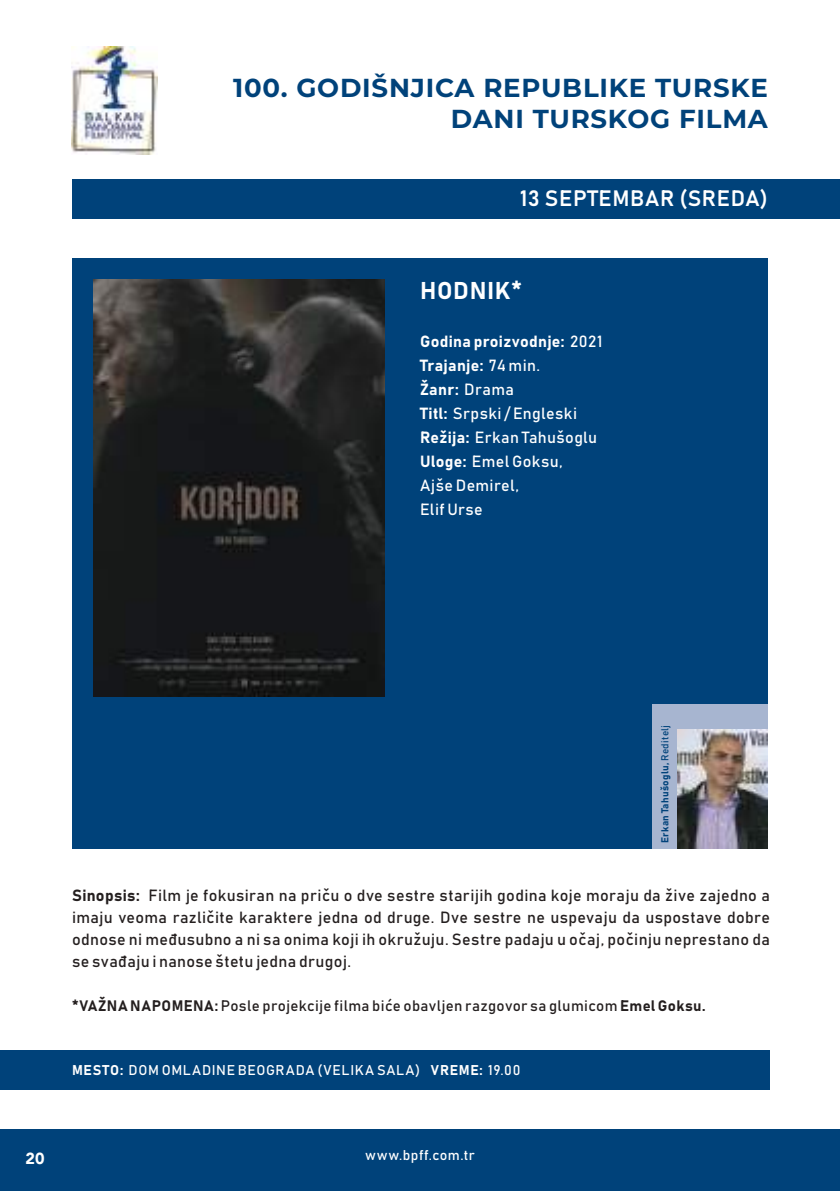
<style>
.page{position:relative;width:840px;height:1191px;background:#fff}
.page>*{position:absolute;margin:0;border:0;box-sizing:border-box;transform-origin:0 0}
.t1{font:700 26px/31.2px "Montserrat";letter-spacing:.03em;color:#00427a;text-align:right}
.t2{font:24px "Bahnschrift";letter-spacing:.03em;color:#fff}
.t3{font:22px "Bahnschrift";letter-spacing:.03em;color:#fff}
.t4{font:16px/22px "Bahnschrift";letter-spacing:.02em;color:#241f1f;text-align:justify}
.t5{font:16px/24px "Bahnschrift";letter-spacing:.02em;color:#fff}
.t6{font:900 16px "Avenir";color:#fff}
.t7{font:15px "Bahnschrift";letter-spacing:.025em;color:#241f1f}
.t8{font:14px "Bahnschrift";letter-spacing:.045em;color:#fff}
.t9{font:10px "Bahnschrift";letter-spacing:.03em;color:#00427a}
</style>
<div class="page">
<img style="left:71px;top:47px;width:86px;height:107px">
<div style="left:72px;top:179px;width:767px;height:40px;background:#00427a"></div>
<div style="left:0;top:1129px;width:839px;height:62px;background:#00427a"></div>
<hr style="left:839px;top:179px;width:1px;height:40px;background:#e11c23">
<div style="left:0;top:1050px;width:769px;height:39px;background:#00427a"></div>
<div style="left:72px;top:258px;width:695px;height:590px;background:#00427a"></div>
<img style="left:93px;top:280px;width:291px;height:416px">
<div style="left:652px;top:704px;width:115px;height:144px;background:#a7b5d0"></div>
<img style="left:677px;top:729px;width:90px;height:119px">
<h1 class="t1" style="left:233px;top:71px;width:536px">100. GODIŠNJICA REPUBLIKE TURSKE<br>DANI TURSKOG FILMA</h1>
<h3 class="t3" style="left:520px;top:184px;width:249px">13 SEPTEMBAR (SREDA)</h3>
<h2 class="t2" style="left:420px;top:275px;width:103px">HODNIK*</h2>
<p class="t5" style="left:420px;top:329px;width:184px">Godina proizvodnje: 2021<br>Trajanje: 74 min.<br>Žanr: Drama<br>Titl: Srpski / Engleski<br>Režija: Erkan Tahušoglu<br>Uloge: Emel Goksu,<br>Ajše Demirel,<br>Elif Urse</p>
<p class="t9" style="left:658px;top:843px;width:120px;rotate:-90deg">Erkan Tahušoglu, Reditelj</p>
<p class="t4" style="left:72px;top:883px;width:699px">Sinopsis: Film je fokusiran na priču o dve sestre starijih godina koje moraju da žive zajedno a imaju veoma različite karaktere jedna od druge. Dve sestre ne uspevaju da uspostave dobre odnose ni međusubno a ni sa onima koji ih okružuju. Sestre padaju u očaj, počinju neprestano da se svađaju i nanose štetu jedna drugoj.</p>
<p class="t7" style="left:72px;top:996px;width:634px">*VAŽNA NAPOMENA: Posle projekcije filma biće obavljen razgovor sa glumicom Emel Goksu.</p>
<p class="t8" style="left:72px;top:1060px;width:449px">MESTO: DOM OMLADINE BEOGRADA (VELIKA SALA) VREME: 19.00</p>
<p class="t6" style="left:26px;top:1145px;width:20px">20</p>
<p class="t8" style="left:365px;top:1146px;width:111px">www.bpff.com.tr</p>
</div>
